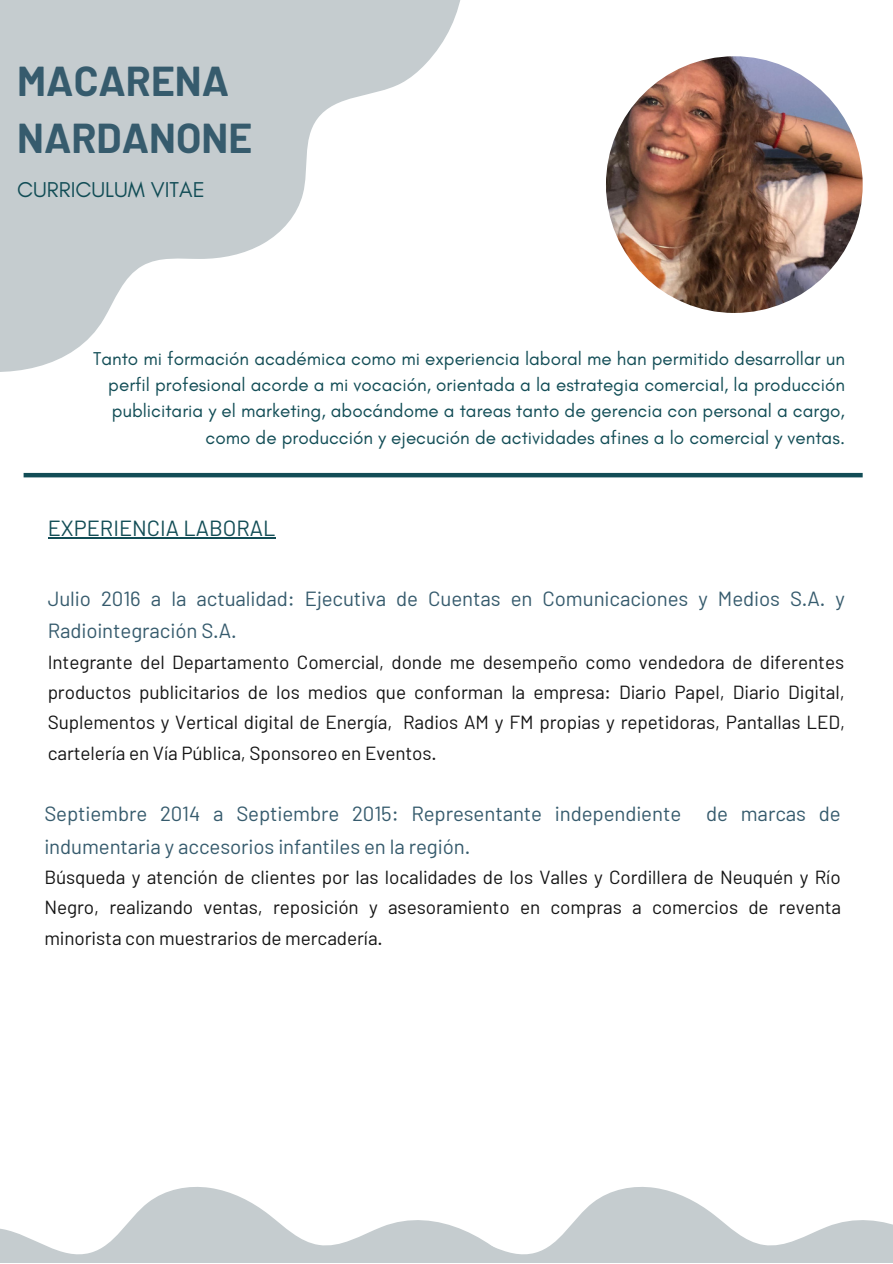
<style>
.page{position:relative;width:893px;height:1264px;background:#fff}
.page>*{position:absolute;margin:0;border:0;box-sizing:border-box;transform-origin:0 0}
.t1{font:700 40.8px "Barlow";color:#365b6d}
.t2{font:21.9px "Barlow";color:#124d56}
.t3{font:21.9px "Glacial Indifference";color:#124d56}
.t4{font:20.4px/32.5px "Barlow";letter-spacing:-.005em;color:#365b6d}
.t5{font:18.9px/30.3px "Barlow";letter-spacing:-.005em;color:#141414;text-align:justify}
.t6{font:18.9px/26.1px "Glacial Indifference";color:#124d56;text-align:right}
</style>
<div class="page">
<img style="left:606px;top:56px;width:256px;height:257px;border-radius:50%">
<svg style="left:0;top:0;width:461px;height:372px;fill:#c5cccf"></svg>
<svg style="left:542px;top:1187px;width:350px;height:75px;fill:#c5cccf"></svg>
<svg style="left:0;top:1187px;width:542px;height:75px"></svg>
<hr style="left:24px;top:473px;width:838px;height:4px;background:#124d56">
<hr style="left:48px;top:537px;width:227px;height:1px;background:#124d56">
<p class="t1" style="left:17px;top:55px;width:213px">MACARENA</p>
<p class="t1" style="left:17px;top:112px;width:236px">NARDANONE</p>
<p class="t3" style="left:17px;top:176px;width:189px">CURRICULUM VITAE</p>
<p class="t6" style="left:93px;top:345px;width:753px">Tanto mi formación académica como mi experiencia laboral me han permitido desarrollar un perfil profesional acorde a mi vocación, orientada a la estrategia comercial, la producción publicitaria y el marketing, abocándome a tareas tanto de gerencia con personal a cargo, como de producción y ejecución de actividades afines a lo comercial y ventas.</p>
<p class="t2" style="left:48px;top:514px;width:229px">EXPERIENCIA LABORAL</p>
<p class="t4" style="left:48px;top:581px;width:798px">Julio 2016 a la actualidad: Ejecutiva de Cuentas en Comunicaciones y Medios S.A. y<br>Radiointegración S.A.</p>
<p class="t5" style="left:48px;top:646px;width:798px">Integrante del Departamento Comercial, donde me desempeño como vendedora de diferentes productos publicitarios de los medios que conforman la empresa: Diario Papel, Diario Digital, Suplementos y Vertical digital de Energía, Radios AM y FM propias y repetidoras, Pantallas LED, cartelería en Vía Pública, Sponsoreo en Eventos.</p>
<p class="t4" style="left:44px;top:796px;width:798px">Septiembre 2014 a Septiembre 2015: Representante independiente de marcas de indumentaria y accesorios infantiles en la región.</p>
<p class="t5" style="left:44px;top:861px;width:798px">Búsqueda y atención de clientes por las localidades de los Valles y Cordillera de Neuquén y Río Negro, realizando ventas, reposición y asesoramiento en compras a comercios de reventa minorista con muestrarios de mercadería.</p>
</div>
